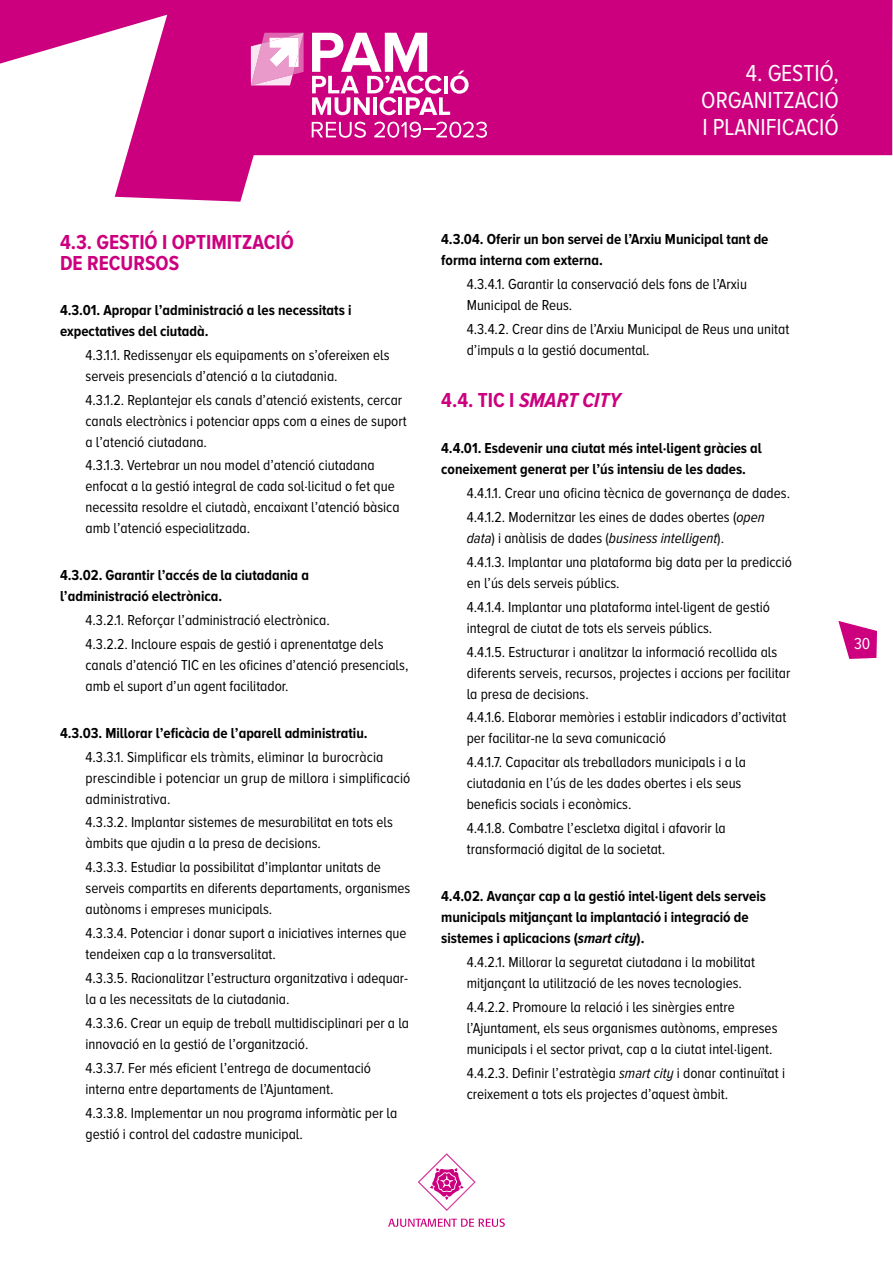
<style>
.page{position:relative;width:893px;height:1263px;background:#fff}
.page>*{position:absolute;margin:0;border:0;box-sizing:border-box;transform-origin:0 0}
.t1{font:24px/27px "Proxima Nova A Cond";color:#fff;text-align:justify}
.t2{font:700 21px/21px "Proxima Nova A Cond";color:#cc007f}
.t3{font:italic 700 21px "Proxima Nova A Cond";color:#cc007f}
.t4{font:16.5px "Proxima Nova A Cond";color:#fff}
.t5{font:15px/21px "Proxima Nova A Cond";color:#000}
.t6{font:700 15px/21px "Proxima Nova A Cond";color:#000}
.s1{font-style:normal}
.s2{font-style:italic}
</style>
<div class="page">
<svg style="left:388px;top:1218px;width:117px;height:9px"></svg>
<svg style="left:418px;top:1153px;width:58px;height:58px"></svg>
<svg style="left:0;top:0;width:892px;height:202px;fill:#cc007f"></svg>
<svg style="left:892px;top:0;width:1px;height:156px"></svg>
<svg style="left:312px;top:33px;width:157px;height:82px"></svg>
<svg style="left:251px;top:33px;width:53px;height:52px"></svg>
<svg style="left:312px;top:122px;width:54px;height:16px"></svg>
<svg style="left:374px;top:122px;width:113px;height:16px"></svg>
<svg style="left:838px;top:621px;width:39px;height:38px"></svg>
<h1 class="t1" style="left:701px;top:60px;width:139px;text-indent:45px">4. GESTIÓ, ORGANITZACIÓ I PLANIFICACIÓ</h1>
<h2 class="t2" style="left:60px;top:231px;width:235px">4.3. GESTIÓ I OPTIMITZACIÓ<br>DE RECURSOS</h2>
<p class="t6" style="left:60px;top:299px;width:293px">4.3.01. Apropar l’administració a les necessitats i expectatives del ciutadà.</p>
<p class="t5" style="left:86px;top:344px;width:306px">4.3.1.1. Redissenyar els equipaments on s’ofereixen els serveis presencials d’atenció a la ciutadania.</p>
<p class="t5" style="left:86px;top:389px;width:323px">4.3.1.2. Replantejar els canals d’atenció existents, cercar canals electrònics i potenciar apps com a eines de suport a l’atenció ciutadana.</p>
<p class="t5" style="left:86px;top:455px;width:316px">4.3.1.3. Vertebrar un nou model d’atenció ciutadana enfocat a la gestió integral de cada sol·licitud o fet que necessita resoldre el ciutadà, encaixant l’atenció bàsica amb l’atenció especialitzada.</p>
<p class="t6" style="left:60px;top:565px;width:250px">4.3.02. Garantir l’accés de la ciutadania a l’administració electrònica.</p>
<p class="t5" style="left:86px;top:608px;width:300px;line-height:23.9px">4.3.2.1. Reforçar l’administració electrònica.<br>4.3.2.2. Incloure espais de gestió i aprenentatge dels</p>
<p class="t5" style="left:86px;top:654px;width:324px">canals d’atenció TIC en les oficines d’atenció presencials, amb el suport d’un agent facilitador.</p>
<p class="t6" style="left:60px;top:722px;width:309px">4.3.03. Millorar l’eficàcia de l’aparell administratiu.</p>
<p class="t5" style="left:86px;top:746px;width:326px">4.3.3.1. Simplificar els tràmits, eliminar la burocràcia prescindible i potenciar un grup de millora i simplificació administrativa.</p>
<p class="t5" style="left:86px;top:812px;width:309px">4.3.3.2. Implantar sistemes de mesurabilitat en tots els àmbits que ajudin a la presa de decisions.</p>
<p class="t5" style="left:86px;top:857px;width:326px">4.3.3.3. Estudiar la possibilitat d’implantar unitats de serveis compartits en diferents departaments, organismes autònoms i empreses municipals.</p>
<p class="t5" style="left:86px;top:922px;width:323px">4.3.3.4. Potenciar i donar suport a iniciatives internes que tendeixen cap a la transversalitat.</p>
<p class="t5" style="left:86px;top:967px;width:324px">4.3.3.5. Racionalitzar l’estructura organitzativa i adequar&shy;la a les necessitats de la ciutadania.</p>
<p class="t5" style="left:86px;top:1012px;width:325px">4.3.3.6. Crear un equip de treball multidisciplinari per a la innovació en la gestió de l’organització.</p>
<p class="t5" style="left:86px;top:1057px;width:287px">4.3.3.7. Fer més eficient l’entrega de documentació interna entre departaments de l’Ajuntament.</p>
<p class="t5" style="left:86px;top:1102px;width:313px">4.3.3.8. Implementar un nou programa informàtic per la gestió i control del cadastre municipal.</p>
<p class="t6" style="left:441px;top:229px;width:329px">4.3.04. Oferir un bon servei de l’Arxiu Municipal tant de forma interna com externa.</p>
<p class="t5" style="left:467px;top:274px;width:282px">4.3.4.1. Garantir la conservació dels fons de l’Arxiu<br>Municipal de Reus.</p>
<p class="t5" style="left:467px;top:318px;width:324px">4.3.4.2. Crear dins de l’Arxiu Municipal de Reus una unitat d’impuls a la gestió documental.</p>
<h2 class="t3" style="left:441px;top:388px;width:181px"><span class="s1">4.4. TIC I</span> SMART CITY</h2>
<p class="t6" style="left:441px;top:438px;width:322px">4.4.01. Esdevenir una ciutat més intel·ligent gràcies al coneixement generat per l’ús intensiu de les dades.</p>
<p class="t5" style="left:467px;top:481px;width:325px;line-height:23.9px">4.4.1.1. Crear una oficina tècnica de governança de dades.<br>4.4.1.2. Modernitzar les eines de dades obertes (<span class="s2">open</span></p>
<p class="t5" style="left:467px;top:526px;width:327px;line-height:23.9px"><span class="s2">data</span>) i anàlisis de dades (<span class="s2">business intelligent</span>).<br>4.4.1.3. Implantar una plataforma big data per la predicció</p>
<p class="t5" style="left:467px;top:571px;width:305px;line-height:23.9px">en l’ús dels serveis públics.<br>4.4.1.4. Implantar una plataforma intel·ligent de gestió</p>
<p class="t5" style="left:467px;top:616px;width:312px;line-height:23.9px">integral de ciutat de tots els serveis públics.<br>4.4.1.5. Estructurar i analitzar la informació recollida als</p>
<p class="t5" style="left:467px;top:662px;width:325px">diferents serveis, recursos, projectes i accions per facilitar la presa de decisions.</p>
<p class="t5" style="left:467px;top:707px;width:321px">4.4.1.6. Elaborar memòries i establir indicadors d’activitat per facilitar-ne la seva comunicació</p>
<p class="t5" style="left:467px;top:752px;width:281px">4.4.1.7. Capacitar als treballadors municipals i a la ciutadania en l’ús de les dades obertes i els seus beneficis socials i econòmics.</p>
<p class="t5" style="left:467px;top:817px;width:261px">4.4.1.8. Combatre l’escletxa digital i afavorir la transformació digital de la societat.</p>
<p class="t6" style="left:441px;top:885px;width:326px">4.4.02. Avançar cap a la gestió intel·ligent dels serveis municipals mitjançant la implantació i integració de sistemes i aplicacions (<span class="s2">smart city</span>).</p>
<p class="t5" style="left:467px;top:951px;width:290px">4.4.2.1. Millorar la seguretat ciutadana i la mobilitat mitjançant la utilització de les noves tecnologies.</p>
<p class="t5" style="left:467px;top:996px;width:312px">4.4.2.2. Promoure la relació i les sinèrgies entre l’Ajuntament, els seus organismes autònoms, empreses municipals i el sector privat, cap a la ciutat intel·ligent.</p>
<p class="t5" style="left:467px;top:1062px;width:320px">4.4.2.3. Definir l’estratègia <span class="s2">smart city</span> i donar continuïtat i creixement a tots els projectes d’aquest àmbit.</p>
<p class="t4" style="left:854px;top:634px;width:18px">30</p>
</div>
